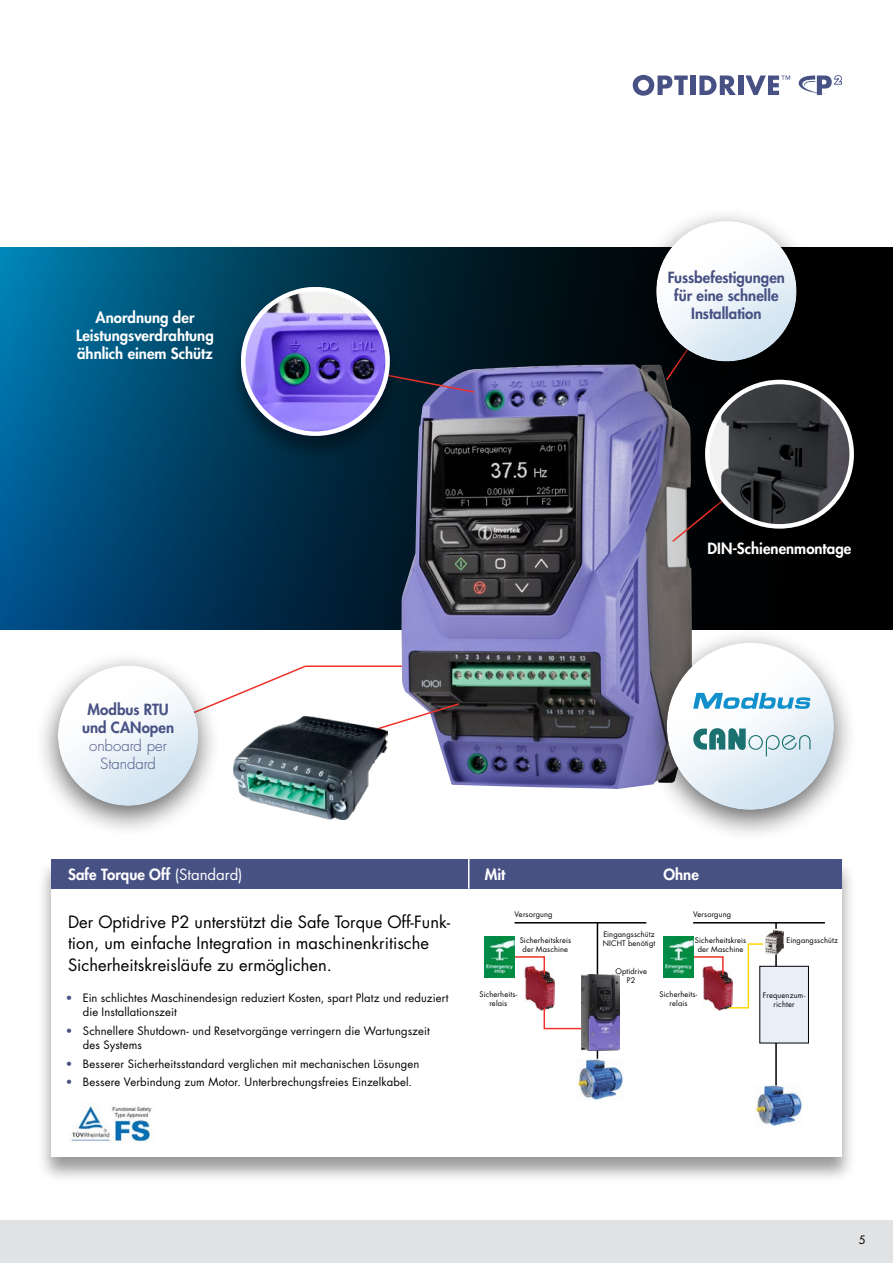
<style>
.page{position:relative;width:893px;height:1263px;background:#fff}
.page>*{position:absolute;margin:0;border:0;box-sizing:border-box;transform-origin:0 0}
.Intro_Text{font:16.5px/21.5px "Futura Std";color:#000}
.BODY{font:800 15px/18px "Futura Std";color:#fff;text-align:center}
.t1{font:800 15px/18px "Futura Std";color:#475184;text-align:center}
.t2{font:11.25px/14.2px "Futura Std";letter-spacing:.01em;color:#000}
.t3{font:7.5px/9px "Futura Std";letter-spacing:.02em;color:#000;text-align:center}
.s1{font-weight:300}
.s2{font-weight:400}
.s3{color:#475184}
</style>
<div class="page">
<svg style="left:0;top:247px;width:893px;height:382px;background:#00334e"></svg>
<img style="left:401px;top:364px;width:291px;height:425px">
<svg style="left:671px;top:452px;width:20px;height:91px;background:#878282"></svg>
<div style="left:0;top:1220px;width:893px;height:43px;background:#e1e2e3"></div>
<div style="left:691px;top:379px;width:177px;height:176px;background:#000"></div>
<svg style="left:707px;top:382px;width:145px;height:144px"></svg>
<img style="left:721px;top:392px;width:133px;height:132px">
<div style="left:705px;top:380px;width:149px;height:149px;border:4px solid #fff;border-radius:50%"></div>
<div style="left:643px;top:628px;width:214px;height:214px;background:#000;opacity:.6"></div>
<div style="left:666px;top:642px;width:170px;height:170px;background:#0066b3;opacity:.2"></div>
<svg style="left:221px;top:665px;width:240px;height:86px"></svg>
<img style="left:234px;top:717px;width:154px;height:102px">
<svg style="left:404px;top:360px;width:72px;height:34px;background:#283350"></svg>
<div style="left:227px;top:286px;width:177px;height:177px;background:#000;opacity:.4"></div>
<img style="left:241px;top:287px;width:149px;height:149px;border-radius:74px">
<div style="left:241px;top:287px;width:149px;height:149px;border:4px solid #fff;border-radius:50%"></div>
<div style="left:35px;top:651px;width:186px;height:186px;background:#000;opacity:.6"></div>
<div style="left:57px;top:664px;width:144px;height:144px;background:#0066b3;opacity:.2"></div>
<div style="left:633px;top:206px;width:187px;height:187px;background:#000;opacity:.6"></div>
<div style="left:655px;top:220px;width:144px;height:144px;background:#0066b3;opacity:.2"></div>
<div style="left:37px;top:857px;width:819px;height:327px;background:#000;opacity:.4"></div>
<div style="left:51px;top:859px;width:791px;height:298px;background:#fff"></div>
<svg style="left:745px;top:76px;width:45px;height:19px"></svg>
<div style="left:738px;top:76px;width:5px;height:19px;background:#475184"></div>
<svg style="left:699px;top:76px;width:37px;height:19px"></svg>
<div style="left:690px;top:76px;width:5px;height:19px;background:#475184"></div>
<svg style="left:633px;top:75px;width:55px;height:21px"></svg>
<svg style="left:798px;top:75px;width:44px;height:20px"></svg>
<svg style="left:693px;top:693px;width:117px;height:16px"></svg>
<svg style="left:693px;top:728px;width:117px;height:28px"></svg>
<div style="left:51px;top:859px;width:791px;height:30px;background:#475184"></div>
<hr style="left:468px;top:859px;width:1px;height:30px;background:#fff">
<hr style="left:514px;top:922px;width:132px;height:1px;background:#000">
<hr style="left:693px;top:922px;width:132px;height:1px;background:#000">
<img style="left:765px;top:930px;width:18px;height:24px">
<img style="left:524px;top:971px;width:30px;height:40px">
<img style="left:716px;top:1009px;width:11px;height:2px">
<img style="left:576px;top:1059px;width:47px;height:40px">
<img style="left:756px;top:1085px;width:46px;height:40px">
<svg style="left:514px;top:955px;width:32px;height:21px"></svg>
<svg style="left:543px;top:1006px;width:38px;height:24px"></svg>
<hr style="left:597px;top:923px;width:1px;height:52px;background:#000">
<svg style="left:775px;top:923px;width:2px;height:6px"></svg>
<hr style="left:775px;top:954px;width:2px;height:21px;background:#000">
<hr style="left:775px;top:1040px;width:2px;height:45px;background:#000">
<div style="left:760px;top:966px;width:48px;height:77px;background:#e8eff9"></div>
<div style="left:760px;top:966px;width:49px;height:77px;border:1px solid #000"></div>
<svg style="left:687px;top:942px;width:78px;height:67px"></svg>
<img style="left:485px;top:936px;width:29px;height:41px">
<img style="left:663px;top:936px;width:30px;height:41px">
<img style="left:68px;top:1106px;width:84px;height:37px">
<img style="left:581px;top:975px;width:38px;height:75px">
<p class="BODY" style="left:76px;top:308px;width:139px">Anordnung der<br>Leistungsverdrahtung ähnlich einem Schütz</p>
<p class="t1" style="left:668px;top:268px;width:119px">Fussbefestigungen für eine schnelle<br>Installation</p>
<p class="BODY" style="left:707px;top:539px;width:145px">DIN-Schienenmontage</p>
<p class="t1" style="left:82px;top:700px;width:94px">Modbus RTU und CANopen <span class="s1">onboard per<br>Standard</span></p>
<h2 class="BODY" style="left:68px;top:865px;width:176px">Safe Torque Off <span class="s2">(Standard)</span></h2>
<p class="Intro_Text" style="left:68px;top:911px;width:384px">Der Optidrive P2 unterstützt die Safe Torque Off-Funk&shy;tion, um einfache Integration in maschinenkritische<br>Sicherheitskreisläufe zu ermöglichen.</p>
<p class="t2" style="left:83px;top:991px;width:367px;text-indent:-17px"><span class="s3">•</span> Ein schlichtes Maschinendesign reduziert Kosten, spart Platz und reduziert die Installationszeit</p>
<p class="t2" style="left:83px;top:1024px;width:348px;text-indent:-17px"><span class="s3">•</span> Schnellere Shutdown- und Resetvorgänge verringern die Wartungszeit des Systems</p>
<p class="t2" style="left:66px;top:1056px;width:355px"><span class="s3">•</span> Besserer Sicherheitsstandard verglichen mit mechanischen Lösungen</p>
<p class="t2" style="left:66px;top:1075px;width:348px"><span class="s3">•</span> Bessere Verbindung zum Motor. Unterbrechungsfreies Einzelkabel.</p>
<p class="BODY" style="left:485px;top:865px;width:22px">Mit</p>
<p class="BODY" style="left:663px;top:865px;width:37px">Ohne</p>
<p class="t3" style="left:514px;top:910px;width:39px">Versorgung</p>
<p class="t3" style="left:693px;top:910px;width:39px">Versorgung</p>
<p class="t3" style="left:603px;top:929px;width:54px;text-align:left">Eingangsschütz<br>NICHT benötigt</p>
<p class="t3" style="left:786px;top:935px;width:53px">Eingangsschütz</p>
<p class="t3" style="left:615px;top:966px;width:33px">Optidrive<br>P2</p>
<p class="t3" style="left:763px;top:991px;width:44px">Frequenzum&shy;richter</p>
<p class="t3" style="left:520px;top:935px;width:53px">Sicherheitskreis der Maschine</p>
<p class="t3" style="left:695px;top:935px;width:53px">Sicherheitskreis der Maschine</p>
<p class="t3" style="left:479px;top:990px;width:39px">Sicherheits&shy;relais</p>
<p class="t3" style="left:660px;top:990px;width:39px">Sicherheits&shy;relais</p>
<p class="t2" style="left:859px;top:1232px;width:8px">5</p>
</div>
